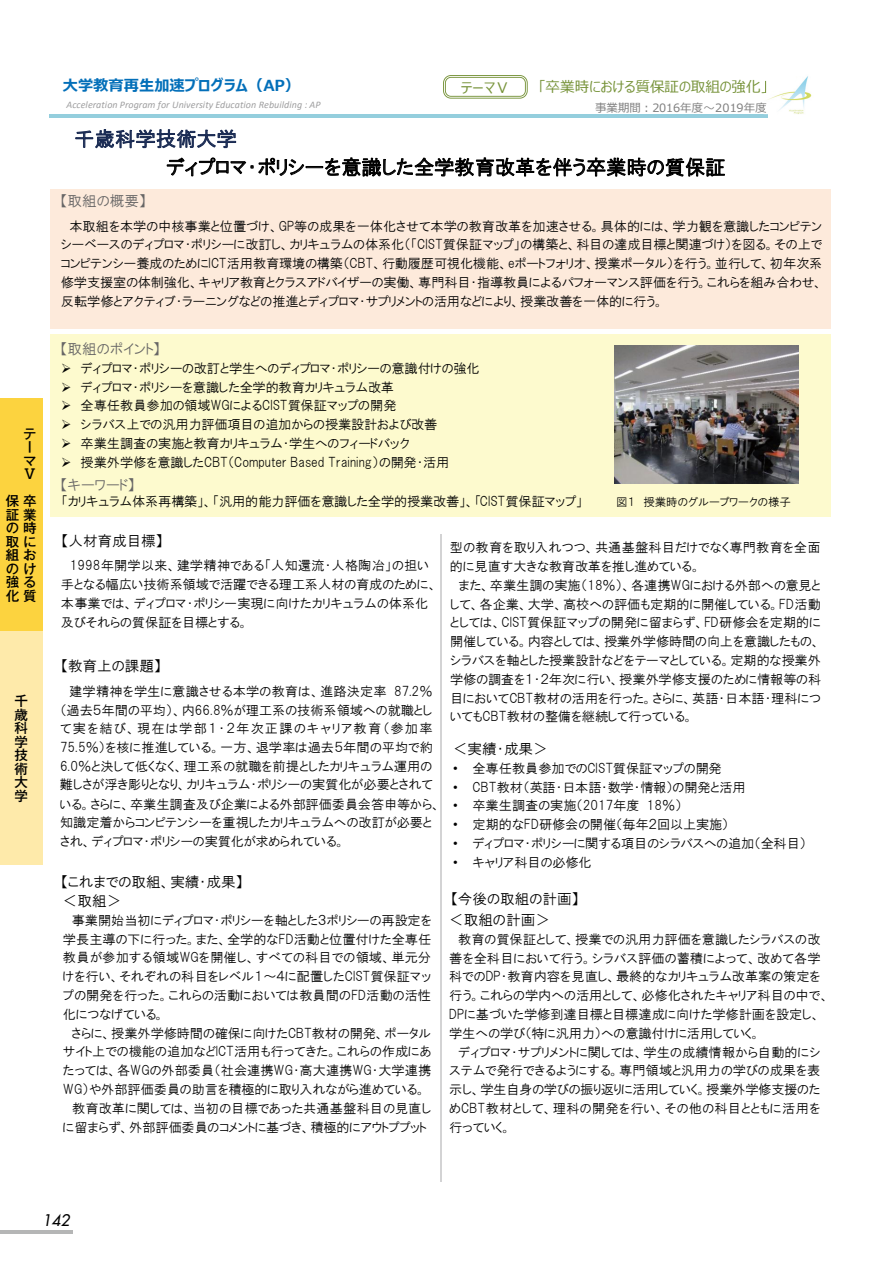
<style>
.page{position:relative;width:893px;height:1263px;background:#fff}
.page>*{position:absolute;margin:0;border:0;box-sizing:border-box;transform-origin:0 0}
.t1{font:20.1px "HGP Gothic M";letter-spacing:.01em;color:#000}
.t2{font:20.1px "HGP Gothic M";letter-spacing:.015em;color:#1a2b53}
.t3{font:italic 500 15.6px "Futura Std";color:#000}
.t4{font:700 15.3px "Meiryo UI";color:#036fb9}
.t5{font:14.55px/18.9px "HGP Gothic M";color:#000}
.t6{font:14.55px "HGP Gothic M";letter-spacing:.005em;color:#666565}
.t7{font:14.55px "Meiryo UI";color:#77933a}
.t8{font:500 13.5px/13.5px "Gothic MB101 Pr 6";color:#000;text-align:justify}
.t9{font:13.2px/18.8px "HGP Gothic M";color:#000;text-align:justify}
.t10{font:11.4px "Meiryo UI";color:#7d7d7d}
.t11{font:11.4px "HGP Gothic M";color:#000}
.t12{font:italic 10.05px "Calibri";letter-spacing:.005em;color:#9f9fa0}
.s1{font-family:"Arial"}
</style>
<div class="page">
<div style="left:0;top:398px;width:43px;height:233px;background:#fcd33f"></div>
<div style="left:0;top:631px;width:43px;height:234px;background:#feeaaa"></div>
<hr style="left:440px;top:534px;width:1px;height:647px;background:#d3d3d4">
<hr style="left:50px;top:114px;width:718px;height:4px;background:#94cedd">
<div style="left:50px;top:189px;width:781px;height:139px;background:#fdeadb"></div>
<div style="left:50px;top:334px;width:781px;height:183px;background:#fdface"></div>
<svg style="left:443px;top:75px;width:85px;height:24px"></svg>
<svg style="left:75px;top:129px;width:161px;height:20px"></svg>
<svg style="left:167px;top:157px;width:558px;height:20px"></svg>
<img style="left:614px;top:346px;width:185px;height:138px">
<hr style="left:0;top:1230px;width:72px;height:3px;background:#b5b6b6">
<img style="left:765px;top:76px;width:47px;height:39px">
<p class="t8" style="left:23px;top:426px;width:14px;text-align:left">テーマ<br>Ⅴ</p>
<p class="t8" style="left:6px;top:493px;width:32px">保卒証業の時取に組おのけ強る化質</p>
<p class="t8" style="left:15px;top:694px;width:15px">千歳科学技術大学</p>
<p class="t4" style="left:63px;top:75px;width:239px">大学教育再生加速プログラム（AP）</p>
<p class="t12" style="left:67px;top:97px;width:256px">Acceleration Program for University Education Rebuilding : AP</p>
<p class="t10" style="left:595px;top:100px;width:173px">事業期間：2016年度～2019年度</p>
<p class="t7" style="left:461px;top:77px;width:50px">テーマⅤ</p>
<p class="t7" style="left:538px;top:77px;width:231px">「卒業時における質保証の取組の強化」</p>
<h1 class="t2" style="left:74px;top:129px;width:164px">千歳科学技術大学</h1>
<p class="t6" style="left:60px;top:194px;width:88px">【取組の概要】</p>
<h1 class="t1" style="left:166px;top:157px;width:561px">ディプロマ・ポリシーを意識した全学教育改革を伴う卒業時の質保証</h1>
<p class="t9" style="left:61px;top:216px;width:763px;text-indent:9px">本取組を本学の中核事業と位置づけ、GP等の成果を一体化させて本学の教育改革を加速させる。具体的には、学力観を意識したコンピテンシーベースのディプロマ・ポリシーに改訂し、カリキュラムの体系化（「CIST質保証マップ」の構築と、科目の達成目標と関連づけ）を図る。その上でコンピテンシー養成のためにICT活用教育環境の構築（CBT、行動履歴可視化機能、eポートフォリオ、授業ポータル）を行う。並行して、初年次系修学支援室の体制強化、キャリア教育とクラスアドバイザーの実働、専門科目・指導教員によるパフォーマンス評価を行う。これらを組み合わせ、反転学修とアクティブ・ラーニングなどの推進とディプロマ・サプリメントの活用などにより、授業改善を一体的に行う。</p>
<p class="t6" style="left:60px;top:341px;width:102px">【取組のポイント】</p>
<p class="t9" style="left:61px;top:359px;width:420px">➢ ディプロマ・ポリシーの改訂と学生へのディプロマ・ポリシーの意識付けの強化</p>
<p class="t9" style="left:61px;top:377px;width:334px">➢ ディプロマ・ポリシーを意識した全学的教育カリキュラム改革</p>
<p class="t9" style="left:61px;top:396px;width:337px">➢ 全専任教員参加の領域WGによるCIST質保証マップの開発</p>
<p class="t9" style="left:61px;top:415px;width:378px">➢ シラバス上での汎用力評価項目の追加からの授業設計および改善</p>
<p class="t9" style="left:61px;top:434px;width:350px">➢ 卒業生調査の実施と教育カリキュラム・学生へのフィードバック</p>
<p class="t9" style="left:61px;top:452px;width:390px">➢ 授業外学修を意識したCBT（Computer Based Training）の開発・活用</p>
<p class="t9" style="left:61px;top:492px;width:523px">「カリキュラム体系再構築」、「汎用的能力評価を意識した全学的授業改善」、「CIST質保証マップ」</p>
<p class="t5" style="left:61px;top:531px;width:104px">【人材育成目標】</p>
<p class="t9" style="left:61px;top:556px;width:378px;text-align:left;text-indent:9px">1998年開学以来、建学精神である「人知還流・人格陶冶」の担い手となる幅広い技術系領域で活躍できる理工系人材の育成のために、本事業では、ディプロマ・ポリシー実現に向けたカリキュラムの体系化及びそれらの質保証を目標とする。</p>
<p class="t5" style="left:61px;top:656px;width:102px">【教育上の課題】</p>
<p class="t9" style="left:60px;top:682px;width:383px;text-align:left;text-indent:9px">建学精神を学生に意識させる本学の教育は、進路決定率 87.2％（過去５年間の平均）、内66.8％が理工系の技術系領域への就職として実を結び、現在は学部１・２年次正課のキャリア教育（参加率75.5％）を核に推進している。一方、退学率は過去５年間の平均で約6.0％と決して低くなく、理工系の就職を前提としたカリキュラム運用の難しさが浮き彫りとなり、カリキュラム・ポリシーの実質化が必要とされている。さらに、卒業生調査及び企業による外部評価委員会答申等から、知識定着からコンピテンシーを重視したカリキュラムへの改訂が必要とされ、ディプロマ・ポリシーの実質化が求められている。</p>
<p class="t5" style="left:61px;top:872px;width:184px">【これまでの取組、実績・成果】＜取組＞</p>
<p class="t9" style="left:63px;top:911px;width:370px;text-indent:9px">事業開始当初にディプロマ・ポリシーを軸とした３ポリシーの再設定を学長主導の下に行った。また、全学的なFD活動と位置付けた全専任教員が参加する領域WGを開催し、すべての科目での領域、単元分けを行い、それぞれの科目をレベル１～４に配置したCIST質保証マップの開発を行った。これらの活動においては教員間のFD活動の活性化につなげている。</p>
<p class="t9" style="left:72px;top:1023px;width:361px">さらに、授業外学修時間の確保に向けたCBT教材の開発、ポータル</p>
<p class="t9" style="left:63px;top:1042px;width:370px">サイト上での機能の追加などICT活用も行ってきた。これらの作成にあ</p>
<p class="t9" style="left:63px;top:1061px;width:370px">たっては、各WGの外部委員（社会連携WG・高大連携WG・大学連携</p>
<p class="t9" style="left:63px;top:1080px;width:364px">WG）や外部評価委員の助言を積極的に取り入れながら進めている。</p>
<p class="t9" style="left:72px;top:1098px;width:361px">教育改革に関しては、当初の目標であった共通基盤科目の見直し</p>
<p class="t9" style="left:63px;top:1117px;width:365px">に留まらず、外部評価委員のコメントに基づき、積極的にアウトププット</p>
<p class="t6" style="left:60px;top:477px;width:76px">【キーワード】</p>
<p class="t11" style="left:616px;top:496px;width:176px">図１ 授業時のグループワークの様子</p>
<p class="t9" style="left:450px;top:538px;width:372px">型の教育を取り入れつつ、共通基盤科目だけでなく専門教育を全面的に見直す大きな教育改革を推し進めている。</p>
<p class="t9" style="left:450px;top:576px;width:373px;text-indent:9px">また、卒業生調の実施（18％）、各連携WGにおける外部への意見として、各企業、大学、高校への評価も定期的に開催している。FD活動としては、CIST質保証マップの開発に留まらず、FD研修会を定期的に開催している。内容としては、授業外学修時間の向上を意識したもの、シラバスを軸とした授業設計などをテーマとしている。定期的な授業外学修の調査を１・２年次に行い、授業外学修支援のために情報等の科目においてCBT教材の活用を行った。さらに、英語・日本語・理科についてもCBT教材の整備を継続して行っている。</p>
<p class="t5" style="left:453px;top:739px;width:96px">＜実績・成果＞</p>
<p class="t9" style="left:453px;top:759px;width:270px"><span class="s1">•</span> 全専任教員参加でのCIST質保証マップの開発</p>
<p class="t9" style="left:453px;top:777px;width:294px"><span class="s1">•</span> CBT教材（英語・日本語・数学・情報）の開発と活用</p>
<p class="t9" style="left:453px;top:796px;width:230px"><span class="s1">•</span> 卒業生調査の実施（2017年度 18％）</p>
<p class="t9" style="left:453px;top:815px;width:277px"><span class="s1">•</span> 定期的なFD研修会の開催（毎年２回以上実施）</p>
<p class="t9" style="left:453px;top:834px;width:355px"><span class="s1">•</span> ディプロマ・ポリシーに関する項目のシラバスへの追加（全科目）</p>
<p class="t9" style="left:453px;top:853px;width:140px"><span class="s1">•</span> キャリア科目の必修化</p>
<p class="t5" style="left:449px;top:888px;width:131px;line-height:21px">【今後の取組の計画】＜取組の計画＞</p>
<p class="t9" style="left:449px;top:930px;width:382px;text-align:left;text-indent:9px">教育の質保証として、授業での汎用力評価を意識したシラバスの改善を全科目において行う。シラバス評価の蓄積によって、改めて各学科でのDP・教育内容を見直し、最終的なカリキュラム改革案の策定を行う。これらの学内への活用として、必修化されたキャリア科目の中で、DPに基づいた学修到達目標と目標達成に向けた学修計画を設定し、学生への学び（特に汎用力）への意識付けに活用していく。</p>
<p class="t9" style="left:449px;top:1042px;width:373px;text-indent:9px">ディプロマ・サプリメントに関しては、学生の成績情報から自動的にシステムで発行できるようにする。専門領域と汎用力の学びの成果を表示し、学生自身の学びの振り返りに活用していく。授業外学修支援のためCBT教材として、理科の開発を行い、その他の科目とともに活用を行っていく。</p>
<p class="t3" style="left:43px;top:1210px;width:29px">142</p>
</div>
